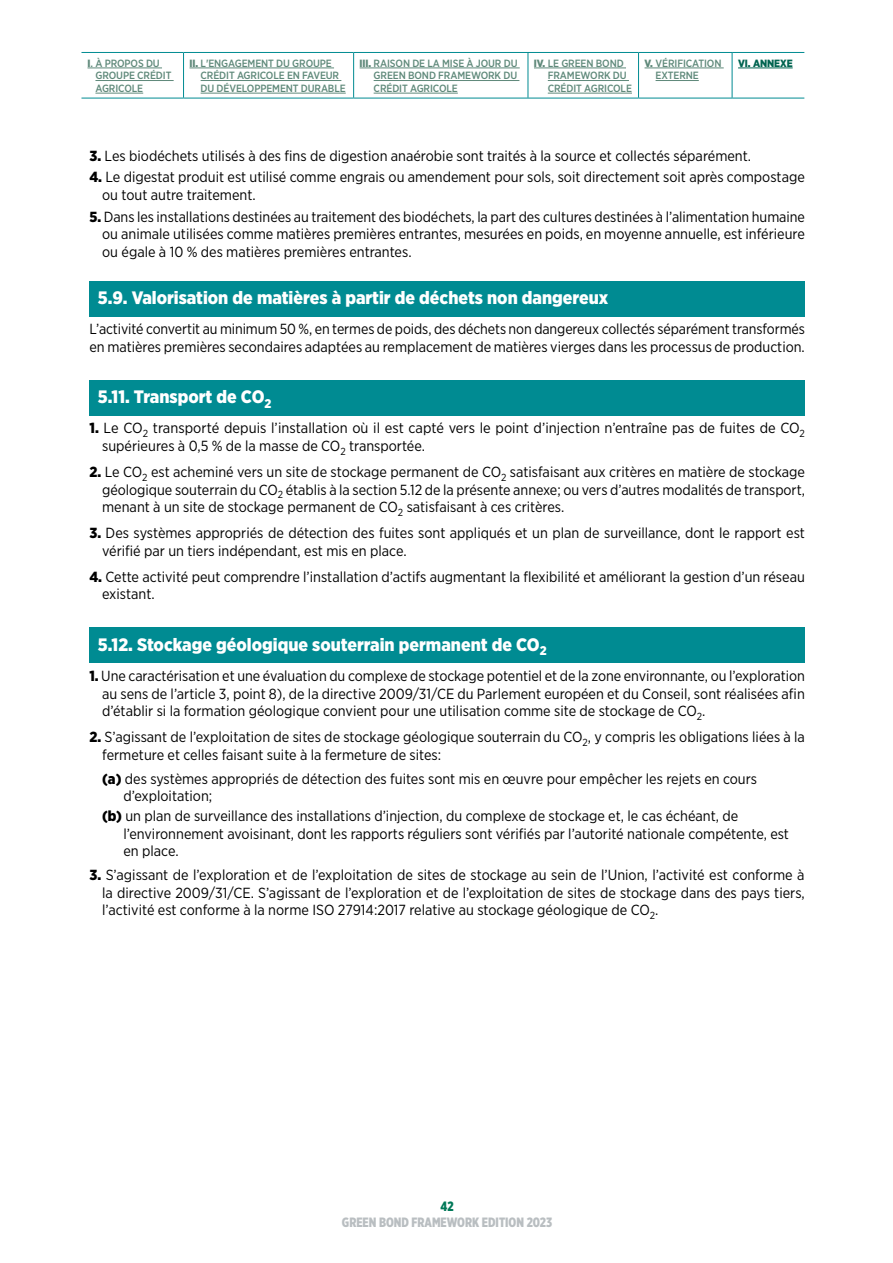
<style>
.page{position:relative;width:893px;height:1263px;background:#fff}
.page>*{position:absolute;margin:0;border:0;box-sizing:border-box;transform-origin:0 0}
.t1{font:900 18px "Gotham Narrow";color:#fff}
.t2{font:14.7px/17.5px "Gotham Narrow";color:#000}
.t3{font:900 13.5px "Gotham X Narrow";color:#b9bec1}
.t4{font:900 13.5px "Gotham X Narrow";color:#007858}
.t5{font:500 10.5px/12.6px "Gotham Narrow";letter-spacing:-.01em;color:#5f897a}
.t6{font:900 10.5px "Gotham Narrow";letter-spacing:-.01em;color:#006450}
.s1{font-weight:900}
</style>
<div class="page">
<div style="left:89px;top:281px;width:716px;height:35px;background:#008b92"></div>
<div style="left:89px;top:380px;width:716px;height:35px;background:#008b92"></div>
<div style="left:89px;top:628px;width:716px;height:35px;background:#008b92"></div>
<hr style="left:81px;top:52px;width:103px;height:1px;background:#008b92">
<hr style="left:184px;top:52px;width:170px;height:1px;background:#008b92">
<hr style="left:183px;top:53px;width:1px;height:45px;background:#008b92">
<hr style="left:354px;top:52px;width:174px;height:1px;background:#008b92">
<hr style="left:353px;top:53px;width:1px;height:45px;background:#008b92">
<hr style="left:528px;top:52px;width:110px;height:1px;background:#008b92">
<hr style="left:528px;top:53px;width:1px;height:45px;background:#008b92">
<hr style="left:638px;top:52px;width:94px;height:1px;background:#008b92">
<hr style="left:638px;top:53px;width:1px;height:45px;background:#008b92">
<hr style="left:732px;top:52px;width:72px;height:1px;background:#008b92">
<hr style="left:732px;top:53px;width:1px;height:45px;background:#008b92">
<hr style="left:81px;top:98px;width:103px;height:1px;background:#008b92">
<hr style="left:184px;top:98px;width:170px;height:1px;background:#008b92">
<hr style="left:354px;top:98px;width:174px;height:1px;background:#008b92">
<hr style="left:528px;top:98px;width:110px;height:1px;background:#008b92">
<hr style="left:638px;top:98px;width:94px;height:1px;background:#008b92">
<hr style="left:732px;top:98px;width:72px;height:1px;background:#008b92">
<hr style="left:87px;top:68px;width:75px;height:1px;background:#5f897a">
<hr style="left:95px;top:80px;width:79px;height:1px;background:#5f897a">
<hr style="left:95px;top:93px;width:48px;height:1px;background:#5f897a">
<hr style="left:190px;top:68px;width:144px;height:1px;background:#5f897a">
<hr style="left:201px;top:80px;width:140px;height:1px;background:#5f897a">
<hr style="left:201px;top:93px;width:145px;height:1px;background:#5f897a">
<hr style="left:360px;top:68px;width:160px;height:1px;background:#5f897a">
<hr style="left:374px;top:80px;width:145px;height:1px;background:#5f897a">
<hr style="left:374px;top:93px;width:84px;height:1px;background:#5f897a">
<hr style="left:534px;top:68px;width:92px;height:1px;background:#5f897a">
<hr style="left:548px;top:80px;width:81px;height:1px;background:#5f897a">
<hr style="left:548px;top:93px;width:84px;height:1px;background:#5f897a">
<hr style="left:644px;top:68px;width:80px;height:1px;background:#5f897a">
<hr style="left:656px;top:80px;width:43px;height:1px;background:#5f897a">
<hr style="left:738px;top:68px;width:55px;height:1px;background:#006450">
<p class="t5" style="left:95px;top:57px;width:77px;text-indent:-8px"><span class="s1">I</span>. À PROPOS DU<br>GROUPE CRÉDIT<br>AGRICOLE</p>
<p class="t5" style="left:201px;top:57px;width:147px;text-indent:-11px"><span class="s1">II.</span> L'ENGAGEMENT DU GROUPE<br>CRÉDIT AGRICOLE EN FAVEUR<br>DU DÉVELOPPEMENT DURABLE</p>
<p class="t5" style="left:374px;top:57px;width:145px;text-align:justify;text-indent:-14px"><span class="s1">III.</span> RAISON DE LA MISE À JOUR DU GREEN BOND FRAMEWORK DU CRÉDIT AGRICOLE</p>
<p class="t5" style="left:548px;top:57px;width:86px;text-indent:-14px"><span class="s1">IV.</span> LE GREEN BOND<br>FRAMEWORK DU<br>CRÉDIT AGRICOLE</p>
<p class="t5" style="left:656px;top:57px;width:67px;text-indent:-11px"><span class="s1">V.</span> VÉRIFICATION<br>EXTERNE</p>
<p class="t6" style="left:738px;top:56px;width:56px">VI. ANNEXE</p>
<p class="t2" style="left:89px;top:146px;width:663px"><span class="s1">3.</span> Les biodéchets utilisés à des fins de digestion anaérobie sont traités à la source et collectés séparément.</p>
<p class="t2" style="left:102px;top:168px;width:704px;text-indent:-13px"><span class="s1">4.</span> Le digestat produit est utilisé comme engrais ou amendement pour sols, soit directement soit après compostage ou tout autre traitement.</p>
<p class="t2" style="left:102px;top:207px;width:704px;text-align:justify;text-indent:-13px"><span class="s1">5.</span> Dans les installations destinées au traitement des biodéchets, la part des cultures destinées à l’alimentation humaine ou animale utilisées comme matières premières entrantes, mesurées en poids, en moyenne annuelle, est inférieure ou égale à 10 % des matières premières entrantes.</p>
<p class="t1" style="left:98px;top:286px;width:512px">5.9. Valorisation de matières à partir de déchets non dangereux</p>
<p class="t2" style="left:89px;top:320px;width:717px">L’activité convertit au minimum 50 %, en termes de poids, des déchets non dangereux collectés séparément transformés en matières premières secondaires adaptées au remplacement de matières vierges dans les processus de production.</p>
<p class="t1" style="left:98px;top:385px;width:175px">5.11. Transport de CO<sub>2</sub></p>
<p class="t2" style="left:102px;top:419px;width:704px;text-indent:-13px"><span class="s1">1.</span> Le CO<sub>2</sub> transporté depuis l’installation où il est capté vers le point d’injection n’entraîne pas de fuites de CO<sub>2 </sub>supérieures à 0,5 % de la masse de CO<sub>2</sub> transportée.</p>
<p class="t2" style="left:102px;top:463px;width:704px;text-align:justify;text-indent:-13px"><span class="s1">2.</span> Le CO<sub>2</sub> est acheminé vers un site de stockage permanent de CO<sub>2</sub> satisfaisant aux critères en matière de stockage géologique souterrain du CO<sub>2</sub> établis à la section 5.12 de la présente annexe; ou vers d’autres modalités de transport, menant à un site de stockage permanent de CO<sub>2</sub> satisfaisant à ces critères.</p>
<p class="t2" style="left:102px;top:524px;width:704px;text-indent:-13px"><span class="s1">3.</span> Des systèmes appropriés de détection des fuites sont appliqués et un plan de surveillance, dont le rapport est vérifié par un tiers indépendant, est mis en place.</p>
<p class="t2" style="left:102px;top:568px;width:704px;text-indent:-13px"><span class="s1">4.</span> Cette activité peut comprendre l’installation d’actifs augmentant la flexibilité et améliorant la gestion d’un réseau existant.</p>
<p class="t1" style="left:98px;top:632px;width:450px">5.12. Stockage géologique souterrain permanent de CO<sub>2</sub></p>
<p class="t2" style="left:102px;top:667px;width:704px;text-align:justify;text-indent:-13px"><span class="s1">1.</span> Une caractérisation et une évaluation du complexe de stockage potentiel et de la zone environnante, ou l’exploration au sens de l’article 3, point 8), de la directive 2009/31/CE du Parlement européen et du Conseil, sont réalisées afin d’établir si la formation géologique convient pour une utilisation comme site de stockage de CO<sub>2</sub>.</p>
<p class="t2" style="left:102px;top:728px;width:704px;text-indent:-13px"><span class="s1">2.</span> S’agissant de l’exploitation de sites de stockage géologique souterrain du CO<sub>2</sub>, y compris les obligations liées à la fermeture et celles faisant suite à la fermeture de sites:</p>
<p class="t2" style="left:123px;top:769px;width:635px;text-indent:-21px"><span class="s1">(a)</span> des systèmes appropriés de détection des fuites sont mis en œuvre pour empêcher les rejets en cours d’exploitation;</p>
<p class="t2" style="left:123px;top:807px;width:667px;text-indent:-21px"><span class="s1">(b)</span> un plan de surveillance des installations d’injection, du complexe de stockage et, le cas échéant, de l’environnement avoisinant, dont les rapports réguliers sont vérifiés par l’autorité nationale compétente, est en place.</p>
<p class="t2" style="left:102px;top:866px;width:704px;text-align:justify;text-indent:-13px"><span class="s1">3.</span> S’agissant de l’exploration et de l’exploitation de sites de stockage au sein de l’Union, l’activité est conforme à la directive 2009/31/CE. S’agissant de l’exploration et de l’exploitation de sites de stockage dans des pays tiers, l’activité est conforme à la norme ISO 27914:2017 relative au stockage géologique de CO<sub>2</sub>.</p>
<p class="t4" style="left:441px;top:1198px;width:15px">42</p>
<p class="t3" style="left:342px;top:1214px;width:212px">GREEN BOND FRAMEWORK EDITION 2023</p>
</div>
